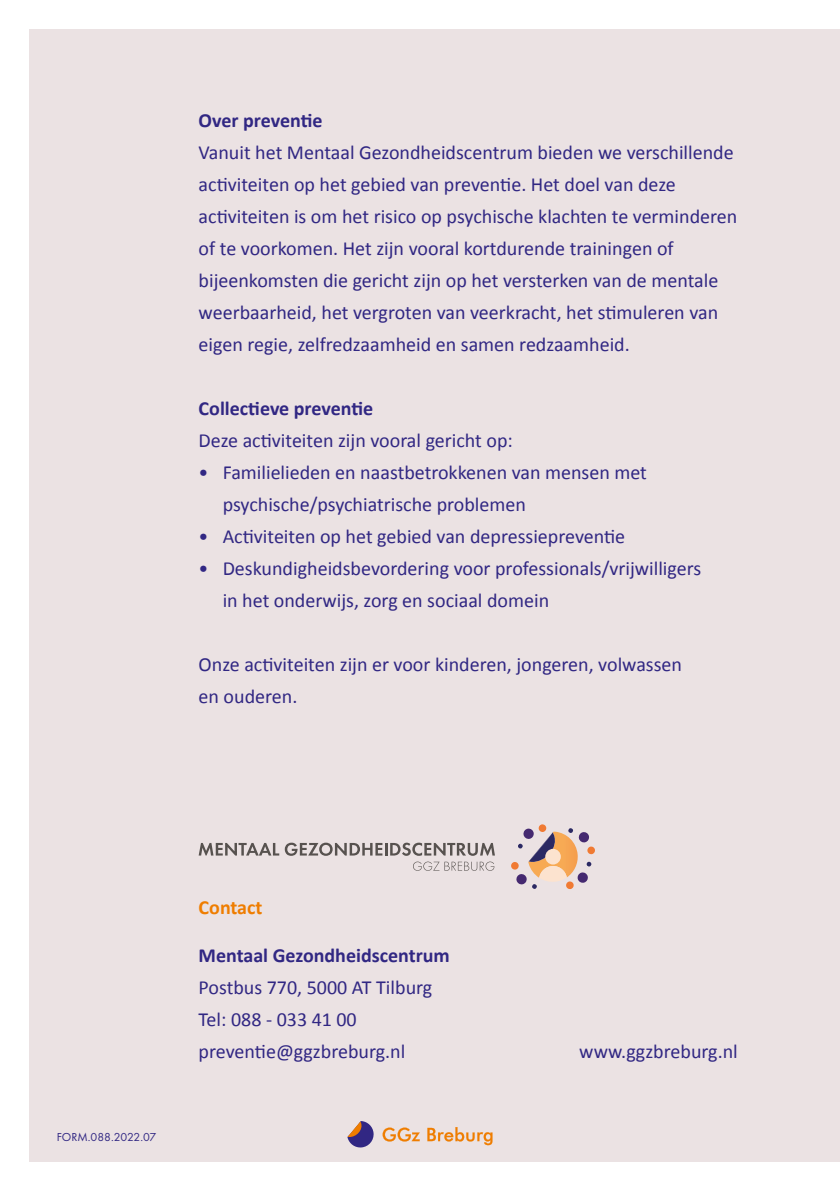
<style>
.page{position:relative;width:840px;height:1191px;background:#fff}
.page>*{position:absolute;margin:0;border:0;box-sizing:border-box;transform-origin:0 0}
.t1{font:20px/32px "Calibri";color:#312783}
.t2{font:700 20px "Calibri";color:#312783}
.t3{font:700 20px "Calibri";color:#ef7d00}
.t4{font:12px "Futura PT";color:#312783}
</style>
<div class="page">
<div style="left:0;top:0;width:839px;height:1191px;background:#ebe2e3"></div>
<svg style="left:510px;top:861px;width:8px;height:9px"></svg>
<svg style="left:515px;top:873px;width:12px;height:12px"></svg>
<svg style="left:538px;top:824px;width:8px;height:8px"></svg>
<svg style="left:523px;top:828px;width:10px;height:11px"></svg>
<svg style="left:518px;top:843px;width:4px;height:5px"></svg>
<div style="left:586px;top:846px;width:9px;height:8px;background:#f07a33;border-radius:3px"></div>
<svg style="left:528px;top:828px;width:63px;height:61px"></svg>
<div style="left:545px;top:849px;width:15px;height:15px;background:#fce3cf;border-radius:50%"></div>
<svg style="left:198px;top:842px;width:296px;height:28px"></svg>
<div style="left:0;top:1162px;width:839px;height:29px;background:#fff"></div>
<div style="left:0;top:0;width:839px;height:28px;background:#fff"></div>
<div style="left:0;top:0;width:28px;height:1191px;background:#fff"></div>
<svg style="left:382px;top:1127px;width:37px;height:14px"></svg>
<svg style="left:427px;top:1127px;width:65px;height:18px"></svg>
<svg style="left:347px;top:1121px;width:27px;height:27px"></svg>
<p class="t2" style="left:198px;top:106px;width:125px">Over preventie</p>
<p class="t1" style="left:198px;top:136px;width:540px">Vanuit het Mentaal Gezondheidscentrum bieden we verschillende activiteiten op het gebied van preventie. Het doel van deze activiteiten is om het risico op psychische klachten te verminderen of te voorkomen. Het zijn vooral kortdurende trainingen of bijeenkomsten die gericht zijn op het versterken van de mentale weerbaarheid, het vergroten van veerkracht, het stimuleren van eigen regie, zelfredzaamheid en samen redzaamheid.</p>
<p class="t2" style="left:198px;top:394px;width:176px">Collectieve preventie</p>
<p class="t1" style="left:198px;top:424px;width:315px">Deze activiteiten zijn vooral gericht op:</p>
<p class="t1" style="left:222px;top:456px;width:425px;text-indent:-24px">• Familielieden en naastbetrokkenen van mensen met psychische/psychiatrische problemen</p>
<p class="t1" style="left:198px;top:520px;width:428px">• Activiteiten op het gebied van depressiepreventie</p>
<p class="t1" style="left:222px;top:552px;width:480px;text-indent:-24px">• Deskundigheidsbevordering voor professionals/vrijwilligers in het onderwijs, zorg en sociaal domein</p>
<p class="t1" style="left:198px;top:648px;width:484px">Onze activiteiten zijn er voor kinderen, jongeren, volwassen en ouderen.</p>
<p class="t4" style="left:57px;top:1129px;width:101px">FORM.088.2022.07</p>
<p class="t3" style="left:198px;top:893px;width:65px">Contact</p>
<p class="t2" style="left:198px;top:941px;width:252px">Mentaal Gezondheidscentrum</p>
<p class="t1" style="left:198px;top:971px;width:235px">Postbus 770, 5000 AT Tilburg<br>Tel: 088 - 033 41 00 preventie@ggzbreburg.nl</p>
<p class="t1" style="left:579px;top:1035px;width:160px">www.ggzbreburg.nl</p>
</div>
